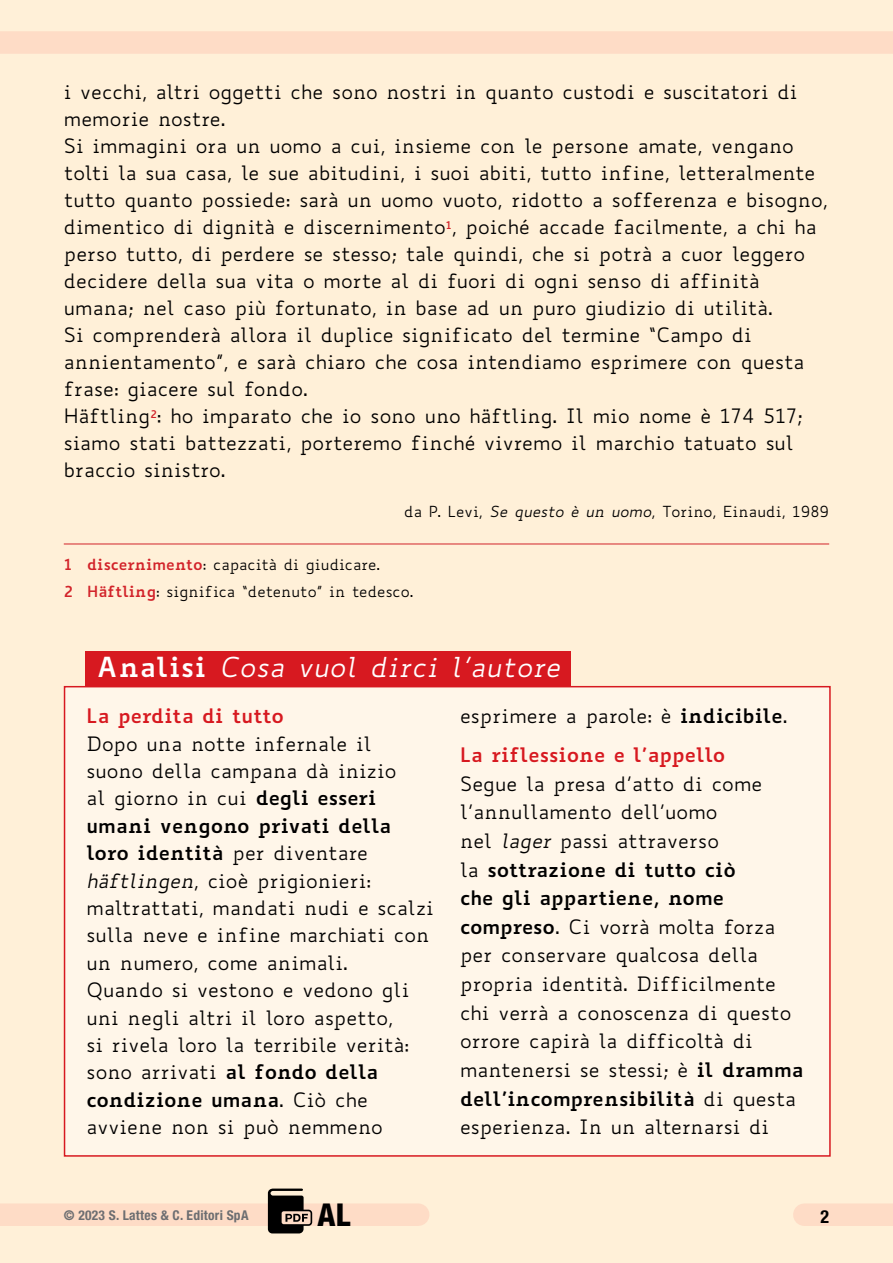
<style>
.page{position:relative;width:893px;height:1263px;background:#fff0d8}
.page>*{position:absolute;margin:0;border:0;box-sizing:border-box;transform-origin:0 0}
.t1{font:800 condensed 31.5px "Helvetica Neue LT Std";color:#000}
.t2{font:italic 27px "Biancoenero";letter-spacing:.02em;color:#fff}
.t3{font:19.5px/27px "Biancoenero";color:#000}
.t4{font:700 19.5px/39.3px "Biancoenero";color:#d71920}
.t5{font:700 condensed 18px "Helvetica Neue LT Std";color:#000}
.t6{font:15px/26.7px "Biancoenero";color:#000}
.t7{font:700 condensed 13.5px "Helvetica Neue LT Std";letter-spacing:.02em;color:#6d6e71}
.s1{font-style:italic}
.s2{font-weight:700;color:#d2232a}
.s3{font-weight:700;font-style:normal}
.s4{font-weight:700}
.s5{font-weight:400;color:#000}
.s6{color:#000}
</style>
<div class="page">
<div style="left:0;top:1203px;width:418px;height:23px;background:#fedcc6"></div>
<div style="left:0;top:31px;width:893px;height:23px;background:#fedcc6"></div>
<hr style="left:64px;top:544px;width:765px;height:1px;background:#d2232a">
<div style="left:86px;top:651px;width:485px;height:35px;background:#d71920"></div>
<div style="left:65px;top:687px;width:765px;height:469px;background:#fff6e9"></div>
<div style="left:64px;top:686px;width:767px;height:471px;border:2px solid #d71920"></div>
<div style="left:804px;top:1203px;width:89px;height:23px;background:#fedcc6"></div>
<svg style="left:268px;top:1188px;width:44px;height:45px"></svg>
<p class="t3" style="left:64px;top:78px;width:765px">i vecchi, altri oggetti che sono nostri in quanto custodi e suscitatori di memorie nostre.<br>Si immagini ora un uomo a cui, insieme con le persone amate, vengano tolti la sua casa, le sue abitudini, i suoi abiti, tutto infine, letteralmente tutto quanto possiede: sarà un uomo vuoto, ridotto a sofferenza e bisogno, dimentico di dignità e discernimento<sup>1</sup>, poiché accade facilmente, a chi ha perso tutto, di perdere se stesso; tale quindi, che si potrà a cuor leggero decidere della sua vita o morte al di fuori di ogni senso di affinità umana; nel caso più fortunato, in base ad un puro giudizio di utilità.<br>Si comprenderà allora il duplice significato del termine “Campo di annientamento”, e sarà chiaro che cosa intendiamo esprimere con questa frase: giacere sul fondo.<br>Häftling<sup>2</sup>: ho imparato che io sono uno häftling. Il mio nome è 174 517; siamo stati battezzati, porteremo finché vivremo il marchio tatuato sul braccio sinistro.</p>
<p class="t6" style="left:404px;top:498px;width:426px">da P. Levi, <span class="s1">Se questo è un uomo</span>, Torino, Einaudi, 1989</p>
<p class="t6" style="left:64px;top:551px;width:351px"><span class="s2">1 discernimento</span>: capacità di giudicare.<br><span class="s2">2 Häftling</span>: significa “detenuto” in tedesco.</p>
<h2 class="t2" style="left:96px;top:649px;width:465px"><span class="s3">Analisi</span> Cosa vuol dirci l’autore</h2>
<p class="t4" style="left:87px;top:694px;width:199px">La perdita di tutto</p>
<p class="t3" style="left:87px;top:729px;width:349px;line-height:27.5px">Dopo una notte infernale il<br>suono della campana dà inizio<br>al giorno in cui <span class="s4">degli esseri umani vengono privati della loro identità</span> per diventare <span class="s1">häftlingen</span>, cioè prigionieri: maltrattati, mandati nudi e scalzi sulla neve e infine marchiati con un numero, come animali.<br>Quando si vestono e vedono gli uni negli altri il loro aspetto,<br>si rivela loro la terribile verità: sono arrivati <span class="s4">al fondo della condizione umana</span>. Ciò che avviene non si può nemmeno</p>
<p class="t4" style="left:460px;top:694px;width:329px"><span class="s5">esprimere a parole: è</span> <span class="s6">indicibile</span><span class="s5">.<br></span>La riflessione e l’appello</p>
<p class="t3" style="left:460px;top:769px;width:345px;line-height:28.7px">Segue la presa d’atto di come l’annullamento dell’uomo<br>nel <span class="s1">lager</span> passi attraverso<br>la <span class="s4">sottrazione di tutto ciò<br>che gli appartiene, nome compreso</span>. Ci vorrà molta forza per conservare qualcosa della propria identità. Difficilmente chi verrà a conoscenza di questo orrore capirà la difficoltà di mantenersi se stessi; è <span class="s4">il dramma dell’incomprensibilità</span> di questa esperienza. In un alternarsi di</p>
<p class="t7" style="left:64px;top:1206px;width:186px">© 2023 S. Lattes &amp; C. Editori SpA</p>
<h1 class="t1" style="left:318px;top:1195px;width:34px">AL</h1>
<p class="t5" style="left:820px;top:1206px;width:10px">2</p>
</div>
